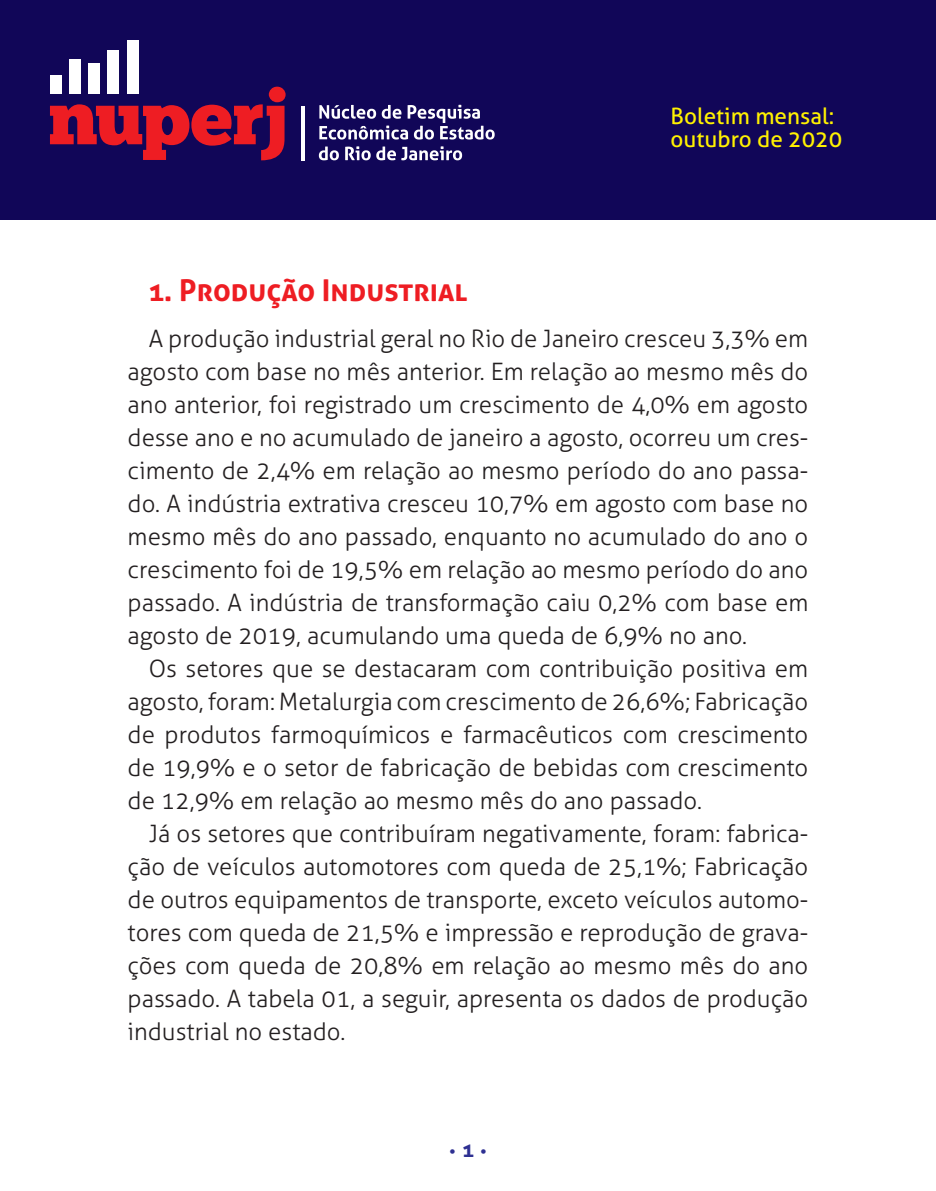
<style>
.page{position:relative;width:936px;height:1191px;background:#fff}
.page>*{position:absolute;margin:0;border:0;box-sizing:border-box;transform-origin:0 0}
.Título{font:700 30px "Aller";color:#ee1d23}
.Texto_Corrido{font:300 24px/33px "Aller";color:#231f20;text-align:justify}
.t1{font:22.5px/22.5px "Aller";color:#fff101}
.Título-2{font:700 15px "Aller";color:#2e3092}
.s1{font-size:22.5px}
</style>
<div class="page">
<div style="left:0;top:0;width:935px;height:219px;background:#110658"></div>
<svg style="left:319px;top:105px;width:175px;height:34px"></svg>
<svg style="left:319px;top:146px;width:20px;height:14px"></svg>
<svg style="left:345px;top:146px;width:25px;height:14px"></svg>
<svg style="left:376px;top:146px;width:86px;height:14px"></svg>
<svg style="left:50px;top:87px;width:235px;height:73px"></svg>
<div style="left:50px;top:75px;width:11px;height:19px;background:#fff"></div>
<div style="left:69px;top:60px;width:12px;height:34px;background:#fff"></div>
<div style="left:88px;top:64px;width:12px;height:30px;background:#fff"></div>
<div style="left:108px;top:51px;width:11px;height:43px;background:#fff"></div>
<div style="left:127px;top:41px;width:11px;height:53px;background:#fff"></div>
<hr style="left:301px;top:106px;width:4px;height:54px;background:#fff">
<p class="t1" style="left:670px;top:105px;width:173px">Boletim mensal: outubro de 2020</p>
<p class="Título" style="left:149px;top:271px;width:320px">1. Produção Industrial</p>
<p class="Texto_Corrido" style="left:128px;top:321px;width:682px;text-indent:21px">A produção industrial geral no Rio de Janeiro cresceu 3,3% em agosto com base no mês anterior. Em relação ao mesmo mês do ano anterior, foi registrado um crescimento de 4,0% em agosto desse ano e no acumulado de janeiro a agosto, ocorreu um cres&shy;cimento de 2,4% em relação ao mesmo período do ano passa&shy;do. A indústria extrativa cresceu 10,7% em agosto com base no mesmo mês do ano passado, enquanto no acumulado do ano o crescimento foi de 19,5% em relação ao mesmo período do ano passado. A indústria de transformação caiu 0,2% com base em agosto de 2019, acumulando uma queda de 6,9% no ano.</p>
<p class="Texto_Corrido" style="left:128px;top:651px;width:682px;text-indent:21px">Os setores que se destacaram com contribuição positiva em agosto, foram: Metalurgia com crescimento de 26,6%; Fabricação de produtos farmoquímicos e farmacêuticos com crescimento de 19,9% e o setor de fabricação de bebidas com crescimento de 12,9% em relação ao mesmo mês do ano passado.</p>
<p class="Texto_Corrido" style="left:128px;top:816px;width:682px;text-indent:21px">Já os setores que contribuíram negativamente, foram: fabrica&shy;ção de veículos automotores com queda de 25,1%; Fabricação de outros equipamentos de transporte, exceto veículos automo&shy;tores com queda de 21,5% e impressão e reprodução de grava&shy;ções com queda de 20,8% em relação ao mesmo mês do ano passado. A tabela 01, a seguir, apresenta os dados de produção industrial no estado.</p>
<p class="Título-2" style="left:449px;top:1142px;width:39px">•<span class="s1">1</span>•</p>
</div>
